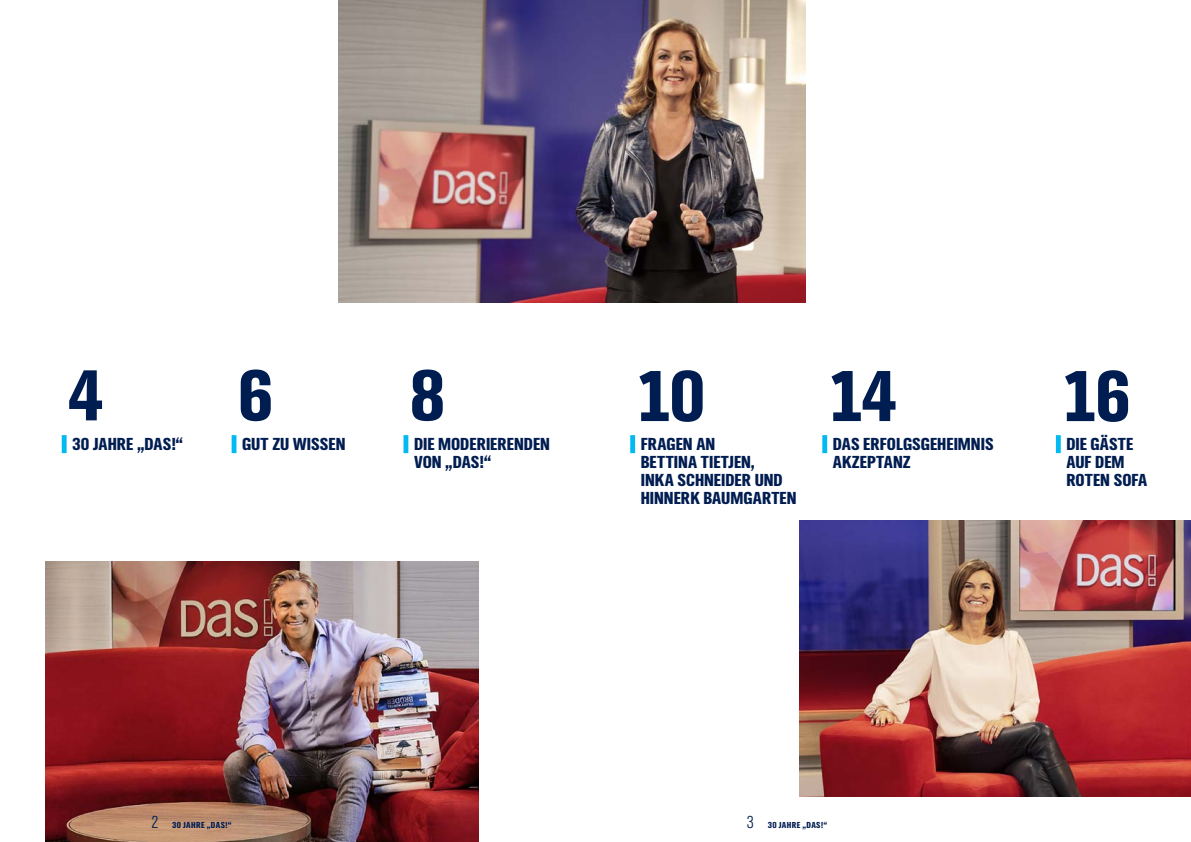
<style>
.page{position:relative;width:1191px;height:842px;background:#fff}
.page>*{position:absolute;margin:0;border:0;box-sizing:border-box;transform-origin:0 0}
.t1{font:900 75px "NDR Sans Cond";color:#001d51}
.t2{font:900 18px/18px "NDR Sans Cond";color:#001d51}
.t3{font:900 9px "NDR Sans Cond";letter-spacing:.04em;color:#001d51}
.s1{font-weight:300;font-size:18px}
</style>
<div class="page">
<div style="left:62px;top:435px;width:5px;height:18px;background:#00baf1"></div>
<hr style="left:232px;top:435px;width:4px;height:18px;background:#00baf1">
<div style="left:403px;top:435px;width:5px;height:18px;background:#00baf1"></div>
<div style="left:630px;top:435px;width:5px;height:18px;background:#00baf1"></div>
<div style="left:822px;top:435px;width:5px;height:18px;background:#00baf1"></div>
<hr style="left:1056px;top:435px;width:4px;height:18px;background:#00baf1">
<img style="left:799px;top:521px;width:392px;height:276px">
<img style="left:45px;top:562px;width:434px;height:280px">
<img style="left:339px;top:0;width:467px;height:303px">
<h1 class="t1" style="left:68px;top:347px;width:37px">4</h1>
<p class="t2" style="left:72px;top:435px;width:112px">30 JAHRE „DAS!“</p>
<h1 class="t1" style="left:238px;top:347px;width:37px">6</h1>
<p class="t2" style="left:242px;top:435px;width:105px">GUT ZU WISSEN</p>
<h1 class="t1" style="left:409px;top:347px;width:37px">8</h1>
<p class="t2" style="left:414px;top:435px;width:138px">DIE MODERIERENDEN<br>VON „DAS!“</p>
<h1 class="t1" style="left:636px;top:348px;width:70px">10</h1>
<p class="t2" style="left:641px;top:435px;width:157px">FRAGEN AN<br>BETTINA TIETJEN,<br>INKA SCHNEIDER UND<br>HINNERK BAUMGARTEN</p>
<h1 class="t1" style="left:828px;top:348px;width:70px">14</h1>
<p class="t2" style="left:833px;top:435px;width:162px">DAS ERFOLGSGEHEIMNIS<br>AKZEPTANZ</p>
<h1 class="t1" style="left:1062px;top:348px;width:70px">16</h1>
<p class="t2" style="left:1066px;top:435px;width:82px">DIE GÄSTE<br>AUF DEM<br>ROTEN SOFA</p>
<p class="t3" style="left:151px;top:819px;width:82px"><span class="s1">2</span> 30 JAHRE „DAS!“</p>
<p class="t3" style="left:746px;top:819px;width:82px"><span class="s1">3</span> 30 JAHRE „DAS!“</p>
</div>
